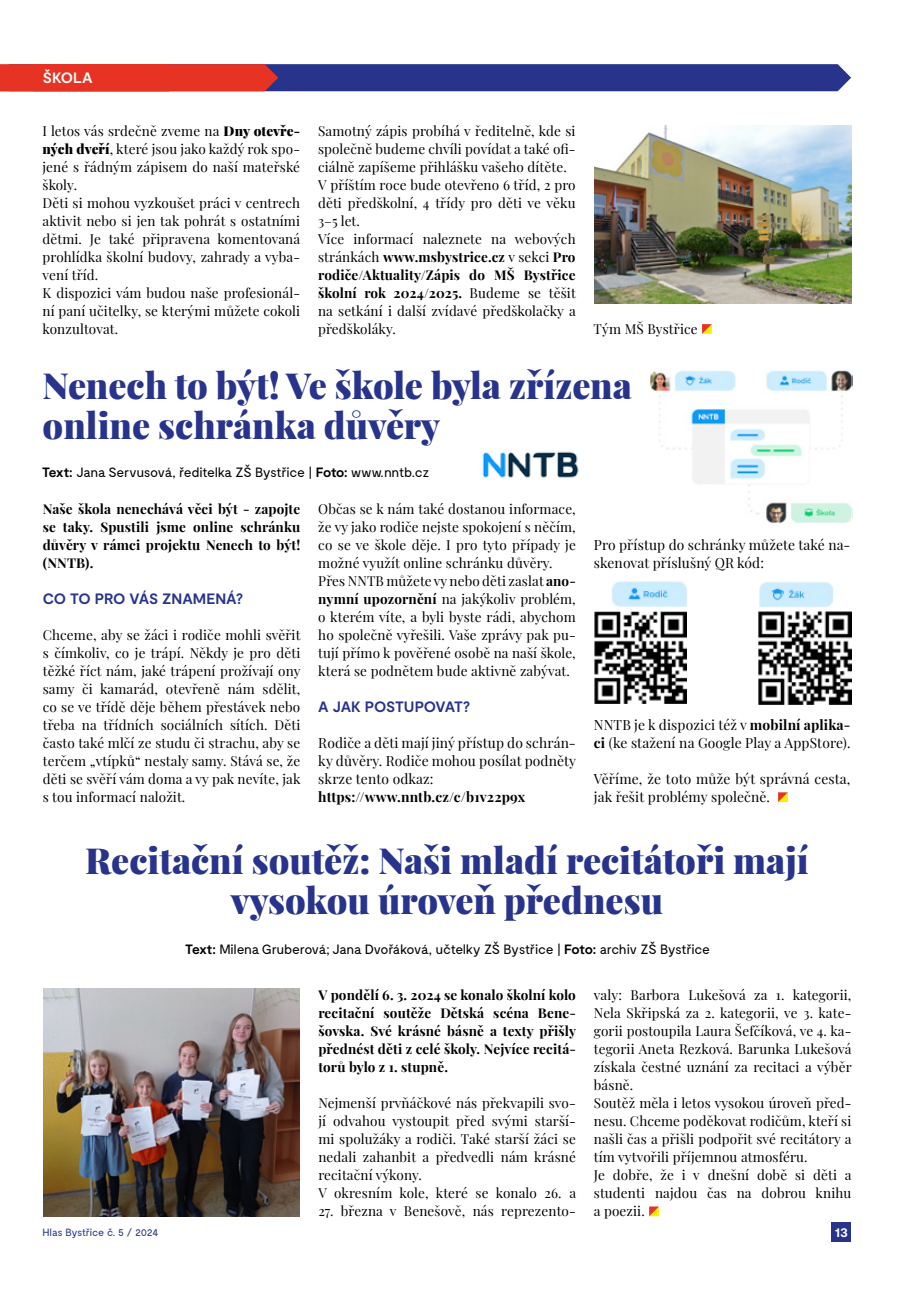
<style>
.page{position:relative;width:915px;height:1306px;background:#fff}
.page>*{position:absolute;margin:0;border:0;box-sizing:border-box;transform-origin:0 0}
.t1{font:900 36px/40.5px "Playfair Display";color:#28348b}
.t2{font:700 15px "Moderat";letter-spacing:-.02em;color:#28348b}
.t3{font:700 15px "Moderat";color:#fff}
.t4{font:13.8px/18px "Playfair Display";letter-spacing:.01em;color:#000}
.t5{font:700 13.8px "Playfair Display";letter-spacing:.01em;color:#000}
.t6{font:13.5px/18px "Playfair Display";letter-spacing:.01em;color:#000}
.t7{font:700 13.5px/18px "Playfair Display";letter-spacing:.01em;color:#000;text-align:justify}
.t8{font:13.5px "Moderat";letter-spacing:-.035em;color:#000}
.t9{font:700 13.5px "Moderat";color:#fff}
.t10{font:10.5px "Moderat";letter-spacing:-.035em;color:#28348b}
.s1{font-weight:900}
.s2{font-weight:700}
</style>
<div class="page">
<svg style="left:0;top:64px;width:850px;height:27px;background:#66356a"></svg>
<div style="left:831px;top:1222px;width:19px;height:20px;background:#28348b"></div>
<svg style="left:702px;top:324px;width:9px;height:10px"></svg>
<img style="left:594px;top:125px;width:257px;height:179px">
<svg style="left:778px;top:792px;width:9px;height:10px"></svg>
<svg style="left:649px;top:1206px;width:9px;height:10px"></svg>
<img style="left:43px;top:988px;width:257px;height:227px">
<img style="left:594px;top:611px;width:92px;height:92px">
<img style="left:758px;top:611px;width:92px;height:93px">
<img style="left:482px;top:451px;width:97px;height:27px">
<img style="left:612px;top:581px;width:74px;height:26px">
<img style="left:759px;top:581px;width:74px;height:27px">
<img style="left:649px;top:370px;width:202px;height:153px">
<p class="t3" style="left:43px;top:69px;width:51px">ŠKOLA</p>
<p class="t6" style="left:43px;top:121px;width:259px">I letos vás srdečně zveme na <span class="s1">Dny otevře&shy;ných dveří</span>, které jsou jako každý rok spo&shy;jené s řádným zápisem do naší mateřské školy.<br>Děti si mohou vyzkoušet práci v centrech aktivit nebo si jen tak pohrát s ostatními dětmi. Je také připravena komentovaná prohlídka školní budovy, zahrady a vyba&shy;vení tříd.<br>K dispozici vám budou naše profesionál&shy;ní paní učitelky, se kterými můžete cokoli konzultovat.</p>
<p class="t6" style="left:318px;top:121px;width:259px">Samotný zápis probíhá v ředitelně, kde si společně budeme chvíli povídat a také ofi&shy;ciálně zapíšeme přihlášku vašeho dítěte.<br>V příštím roce bude otevřeno 6 tříd, 2 pro děti předškolní, 4 třídy pro děti ve věku 3–5 let.<br>Více informací naleznete na webových stránkách <span class="s2">www.msbystrice.cz</span> v sekci <span class="s2">Pro rodiče/Aktuality/Zápis do MŠ Bystřice školní rok 2024/2025.</span> Budeme se těšit na setkání i další zvídavé předškolačky a předškoláky.</p>
<p class="t6" style="left:593px;top:319px;width:105px">Tým MŠ Bystřice</p>
<h1 class="t1" style="left:43px;top:362px;width:590px">Nenech to být! Ve škole byla zřízena online schránka důvěry</h1>
<p class="t8" style="left:42px;top:464px;width:388px"><span class="s2">Text:</span> Jana Servusová, ředitelka ZŠ Bystřice | <span class="s2">Foto:</span> www.nntb.cz</p>
<p class="t7" style="left:43px;top:499px;width:259px">Naše škola nenechává věci být - zapojte se taky. Spustili jsme online schránku důvěry v rámci projektu Nenech to být! (NNTB).</p>
<p class="t2" style="left:43px;top:590px;width:202px">CO TO PRO VÁS ZNAMENÁ?</p>
<p class="t6" style="left:43px;top:625px;width:259px;text-align:justify">Chceme, aby se žáci i rodiče mohli svěřit s čímkoliv, co je trápí. Někdy je pro děti těžké říct nám, jaké trápení prožívají ony samy či kamarád, otevřeně nám sdělit, co se ve třídě děje během přestávek nebo třeba na třídních sociálních sítích. Děti často také mlčí ze studu či strachu, aby se terčem „vtípků“ nestaly samy. Stává se, že děti se svěří vám doma a vy pak nevíte, jak s tou informací naložit.</p>
<p class="t6" style="left:318px;top:499px;width:259px">Občas se k nám také dostanou informace, že vy jako rodiče nejste spokojení s něčím, co se ve škole děje. I pro tyto případy je možné využít online schránku důvěry.<br>Přes NNTB můžete vy nebo děti zaslat <span class="s2">ano&shy;nymní upozornění</span> na jakýkoliv problém, o kterém víte, a byli byste rádi, abychom ho společně vyřešili. Vaše zprávy pak pu&shy;tují přímo k pověřené osobě na naší škole, která se podnětem bude aktivně zabývat.</p>
<p class="t2" style="left:318px;top:698px;width:153px">A JAK POSTUPOVAT?</p>
<p class="t4" style="left:318px;top:732px;width:259px;text-align:justify">Rodiče a děti mají jiný přístup do schrán&shy;ky důvěry. Rodiče mohou posílat podněty skrze tento odkaz:</p>
<p class="t5" style="left:318px;top:786px;width:208px">https://www.nntb.cz/c/b1v22p9x</p>
<p class="t4" style="left:593px;top:534px;width:258px">Pro přístup do schránky můžete také na&shy;skenovat příslušný QR kód:</p>
<p class="t4" style="left:593px;top:714px;width:258px">NNTB je k dispozici též v <span class="s2">mobilní aplika&shy;ci</span> (ke stažení na Google Play a AppStore).</p>
<p class="t4" style="left:593px;top:768px;width:258px">Věříme, že toto může být správná cesta, jak řešit problémy společně.</p>
<h1 class="t1" style="left:85px;top:836px;width:724px;text-align:center">Recitační soutěž: Naši mladí recitátoři mají vysokou úroveň přednesu</h1>
<p class="t8" style="left:185px;top:941px;width:526px"><span class="s2">Text:</span> Milena Gruberová; Jana Dvořáková, učtelky ZŠ Bystřice | <span class="s2">Foto:</span> archiv ZŠ Bystřice</p>
<p class="t7" style="left:318px;top:985px;width:259px">V pondělí 6. 3. 2024 se konalo školní kolo recitační soutěže Dětská scéna Bene&shy;šovska. Své krásné básně a texty přišly přednést děti z celé školy. Nejvíce recitá&shy;torů bylo z 1. stupně.</p>
<p class="t6" style="left:318px;top:1093px;width:259px">Nejmenší prvňáčkové nás překvapili svo&shy;jí odvahou vystoupit před svými starší&shy;mi spolužáky a rodiči. Také starší žáci se nedali zahanbit a předvedli nám krásné recitační výkony.<br>V okresním kole, které se konalo 26. a</p>
<p class="t6" style="left:318px;top:1200px;width:259px">27. března v Benešově, nás reprezento-</p>
<p class="t6" style="left:593px;top:984px;width:259px">valy: Barbora Lukešová za 1. kategorii, Nela Skřipská za 2. kategorii, ve 3. kate&shy;gorii postoupila Laura Šefčíková, ve 4. ka&shy;tegorii Aneta Rezková. Barunka Lukešová získala čestné uznání za recitaci a výběr básně.<br>Soutěž měla i letos vysokou úroveň před&shy;nesu. Chceme poděkovat rodičům, kteří si našli čas a přišli podpořit své recitátory a tím vytvořili příjemnou atmosféru.<br>Je dobře, že i v dnešní době si děti a studenti najdou čas na dobrou knihu a poezii.</p>
<p class="t10" style="left:43px;top:1226px;width:117px">Hlas Bystřice č. 5 / 2024</p>
<p class="t9" style="left:834px;top:1224px;width:15px">13</p>
</div>
